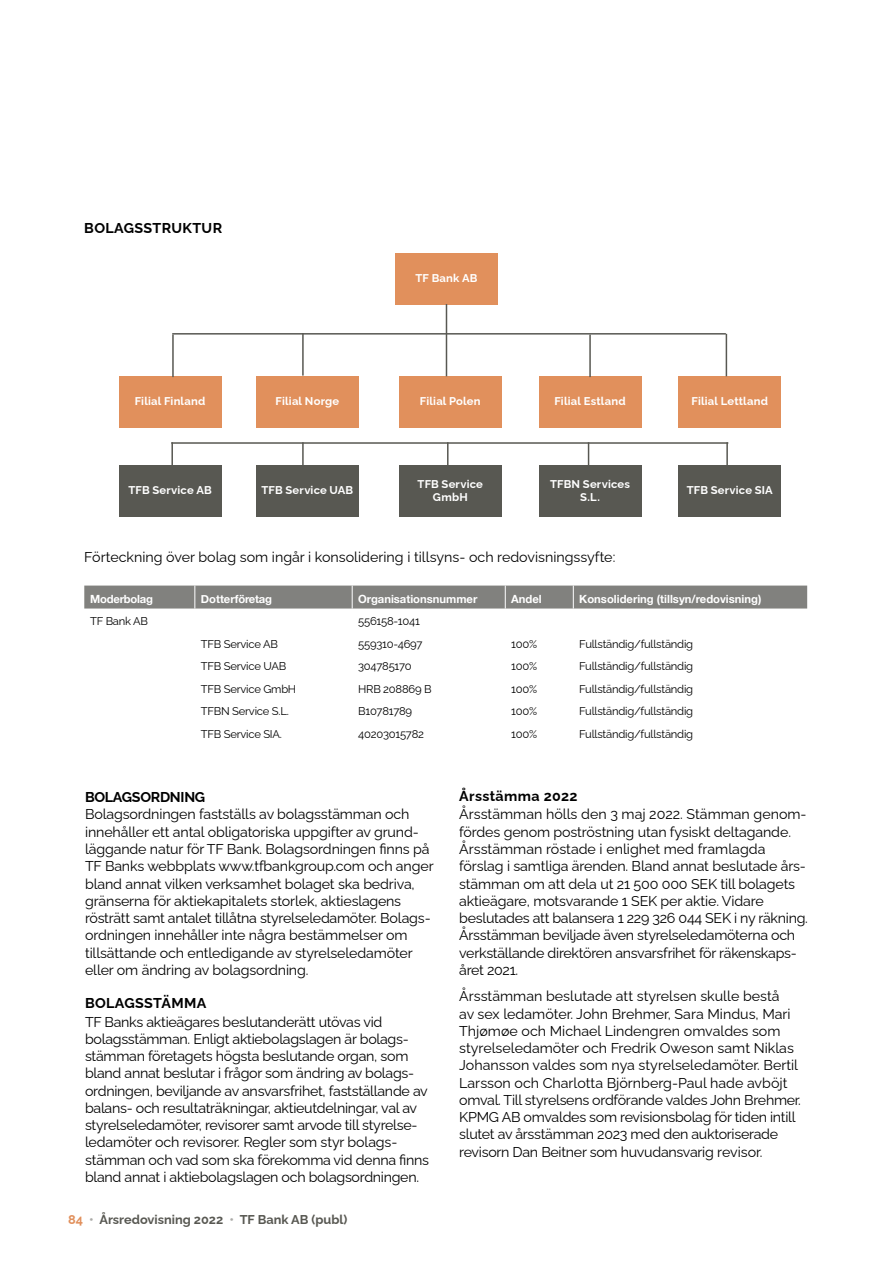
<style>
.page{position:relative;width:893px;height:1263px;background:#fff}
.page>*{position:absolute;margin:0;border:0;box-sizing:border-box;transform-origin:0 0}
.t1{font:14.25px/17.2px "Raleway";letter-spacing:-.01em;color:#000}
.t2{font:700 14.25px "Raleway";letter-spacing:.025em;color:#000}
.t3{font:700 14.25px "Raleway";letter-spacing:-.02em;color:#000}
.t4{font:700 12.75px "Raleway";color:#585852}
.t5{font:11.25px "Raleway";letter-spacing:-.02em;color:#000}
.t6{font:700 11.25px/13.5px "Raleway";letter-spacing:.015em;color:#fff;text-align:center}
.t7{font:700 11.25px "Helvetica Neue";color:#fff}
.t8{font:700 11.25px "Helvetica Neue";letter-spacing:-.02em;color:#fff}
.s1{color:#e1905c}
.s2{color:#ababa8}
</style>
<div class="page">
<div style="left:84px;top:585px;width:723px;height:23px;background:#81817e"></div>
<div style="left:256px;top:376px;width:102px;height:51px;background:#e1905c"></div>
<hr style="left:172px;top:333px;width:554px;height:2px;background:#585852">
<div style="left:395px;top:253px;width:102px;height:51px;background:#e1905c"></div>
<div style="left:119px;top:376px;width:102px;height:51px;background:#e1905c"></div>
<div style="left:119px;top:466px;width:102px;height:51px;background:#585852"></div>
<div style="left:256px;top:466px;width:102px;height:51px;background:#585852"></div>
<div style="left:399px;top:466px;width:102px;height:51px;background:#585852"></div>
<div style="left:399px;top:376px;width:102px;height:51px;background:#e1905c"></div>
<div style="left:539px;top:466px;width:102px;height:51px;background:#585852"></div>
<div style="left:539px;top:376px;width:102px;height:51px;background:#e1905c"></div>
<div style="left:679px;top:376px;width:102px;height:51px;background:#e1905c"></div>
<hr style="left:171px;top:442px;width:557px;height:2px;background:#585852">
<hr style="left:171px;top:442px;width:2px;height:26px;background:#585852">
<hr style="left:302px;top:442px;width:2px;height:26px;background:#585852">
<svg style="left:588px;top:442px;width:1px;height:24px"></svg>
<hr style="left:726px;top:442px;width:2px;height:26px;background:#585852">
<hr style="left:726px;top:334px;width:1px;height:42px;background:#585852">
<hr style="left:589px;top:335px;width:2px;height:42px;background:#585852">
<hr style="left:446px;top:304px;width:1px;height:72px;background:#585852">
<hr style="left:302px;top:333px;width:2px;height:43px;background:#585852">
<hr style="left:172px;top:335px;width:2px;height:42px;background:#585852">
<div style="left:679px;top:466px;width:102px;height:51px;background:#585852"></div>
<svg style="left:447px;top:442px;width:1px;height:24px"></svg>
<p class="t2" style="left:84px;top:217px;width:139px">BOLAGSSTRUKTUR</p>
<p class="t6" style="left:135px;top:393px;width:72px">Filial Finland</p>
<p class="t6" style="left:276px;top:393px;width:65px">Filial Norge</p>
<p class="t6" style="left:415px;top:270px;width:64px">TF Bank AB</p>
<p class="t6" style="left:420px;top:393px;width:62px">Filial Polen</p>
<p class="t6" style="left:128px;top:482px;width:85px">TFB Service AB</p>
<p class="t6" style="left:262px;top:482px;width:93px">TFB Service UAB</p>
<p class="t6" style="left:418px;top:476px;width:67px">TFB Service<br>GmbH</p>
<p class="t6" style="left:554px;top:393px;width:73px">Filial Estland</p>
<p class="t6" style="left:692px;top:393px;width:78px">Filial Lettland</p>
<p class="t6" style="left:550px;top:476px;width:81px">TFBN Services<br>S.L.</p>
<p class="t6" style="left:687px;top:482px;width:88px">TFB Service SIA</p>
<p class="t1" style="left:84px;top:547px;width:533px">Förteckning över bolag som ingår i konsolidering i tillsyns- och redovisningssyfte:</p>
<p class="t8" style="left:90px;top:590px;width:64px">Moderbolag</p>
<p class="t7" style="left:201px;top:590px;width:73px">Dotterföretag</p>
<p class="t7" style="left:358px;top:590px;width:121px">Organisationsnummer</p>
<p class="t7" style="left:511px;top:590px;width:32px">Andel</p>
<p class="t7" style="left:579px;top:590px;width:184px">Konsolidering (tillsyn/redovisning)</p>
<p class="t5" style="left:90px;top:612px;width:59px">TF Bank AB</p>
<p class="t5" style="left:358px;top:612px;width:63px">556158-1041</p>
<p class="t5" style="left:201px;top:635px;width:79px">TFB Service AB</p>
<p class="t5" style="left:358px;top:635px;width:66px">559310-4697</p>
<p class="t5" style="left:511px;top:635px;width:27px">100%</p>
<p class="t5" style="left:579px;top:635px;width:115px">Fullständig/fullständig</p>
<p class="t5" style="left:201px;top:657px;width:87px">TFB Service UAB</p>
<p class="t5" style="left:358px;top:657px;width:55px">304785170</p>
<p class="t5" style="left:511px;top:657px;width:27px">100%</p>
<p class="t5" style="left:579px;top:657px;width:115px">Fullständig/fullständig</p>
<p class="t5" style="left:201px;top:680px;width:97px">TFB Service GmbH</p>
<p class="t5" style="left:358px;top:680px;width:75px">HRB 208869 B</p>
<p class="t5" style="left:511px;top:680px;width:27px">100%</p>
<p class="t5" style="left:579px;top:680px;width:115px">Fullständig/fullständig</p>
<p class="t5" style="left:201px;top:702px;width:89px">TFBN Service S.L.</p>
<p class="t5" style="left:358px;top:702px;width:56px">B10781789</p>
<p class="t5" style="left:511px;top:702px;width:27px">100%</p>
<p class="t5" style="left:579px;top:702px;width:115px">Fullständig/fullständig</p>
<p class="t5" style="left:201px;top:725px;width:83px">TFB Service SIA.</p>
<p class="t5" style="left:358px;top:725px;width:67px">40203015782</p>
<p class="t5" style="left:511px;top:725px;width:27px">100%</p>
<p class="t5" style="left:579px;top:725px;width:115px">Fullständig/fullständig</p>
<p class="t3" style="left:85px;top:786px;width:122px">BOLAGSORDNING</p>
<p class="t1" style="left:85px;top:804px;width:350px">Bolagsordningen fastställs av bolagsstämman och innehåller ett antal obligatoriska uppgifter av grund&shy;läggande natur för TF Bank. Bolagsordningen finns på TF Banks webbplats www.tfbankgroup.com och anger bland annat vilken verksamhet bolaget ska bedriva, gränserna för aktiekapitalets storlek, aktieslagens rösträtt samt antalet tillåtna styrelseledamöter. Bolags&shy;ordningen innehåller inte några bestämmelser om tillsättande och entledigande av styrelseledamöter eller om ändring av bolagsordning.</p>
<p class="t2" style="left:85px;top:991px;width:123px">BOLAGSSTÄMMA</p>
<p class="t1" style="left:85px;top:1011px;width:345px">TF Banks aktieägares beslutanderätt utövas vid bolagsstämman. Enligt aktiebolagslagen är bolags&shy;stämman företagets högsta beslutande organ, som bland annat beslutar i frågor som ändring av bolags&shy;ordningen, beviljande av ansvarsfrihet, fastställande av balans- och resultaträkningar, aktieutdelningar, val av styrelseledamöter, revisorer samt arvode till styrelse&shy;ledamöter och revisorer. Regler som styr bolags&shy;stämman och vad som ska förekomma vid denna finns bland annat i aktiebolagslagen och bolagsordningen.</p>
<p class="t4" style="left:68px;top:1209px;width:281px"><span class="s1">84</span> <span class="s2">•</span> Årsredovisning 2022 <span class="s2">•</span> TF Bank AB (publ)</p>
<p class="t2" style="left:459px;top:784px;width:120px">Årsstämma 2022</p>
<p class="t1" style="left:459px;top:804px;width:350px">Årsstämman hölls den 3 maj 2022. Stämman genom&shy;fördes genom poströstning utan fysiskt deltagande.<br>Årsstämman röstade i enlighet med framlagda förslag i samtliga ärenden. Bland annat beslutade års&shy;stämman om att dela ut 21 500 000 SEK till bolagets aktieägare, motsvarande 1 SEK per aktie. Vidare beslutades att balansera 1 229 326 044 SEK i ny räkning.<br>Årsstämman beviljade även styrelseledamöterna och verkställande direktören ansvarsfrihet för räkenskaps&shy;året 2021.</p>
<p class="t1" style="left:459px;top:986px;width:343px">Årsstämman beslutade att styrelsen skulle bestå<br>av sex ledamöter. John Brehmer, Sara Mindus, Mari Thjømøe och Michael Lindengren omvaldes som styrelseledamöter och Fredrik Oweson samt Niklas Johansson valdes som nya styrelseledamöter. Bertil Larsson och Charlotta Björnberg-Paul hade avböjt omval. Till styrelsens ordförande valdes John Brehmer.<br>KPMG AB omvaldes som revisionsbolag för tiden intill slutet av årsstämman 2023 med den auktoriserade revisorn Dan Beitner som huvudansvarig revisor.</p>
</div>
